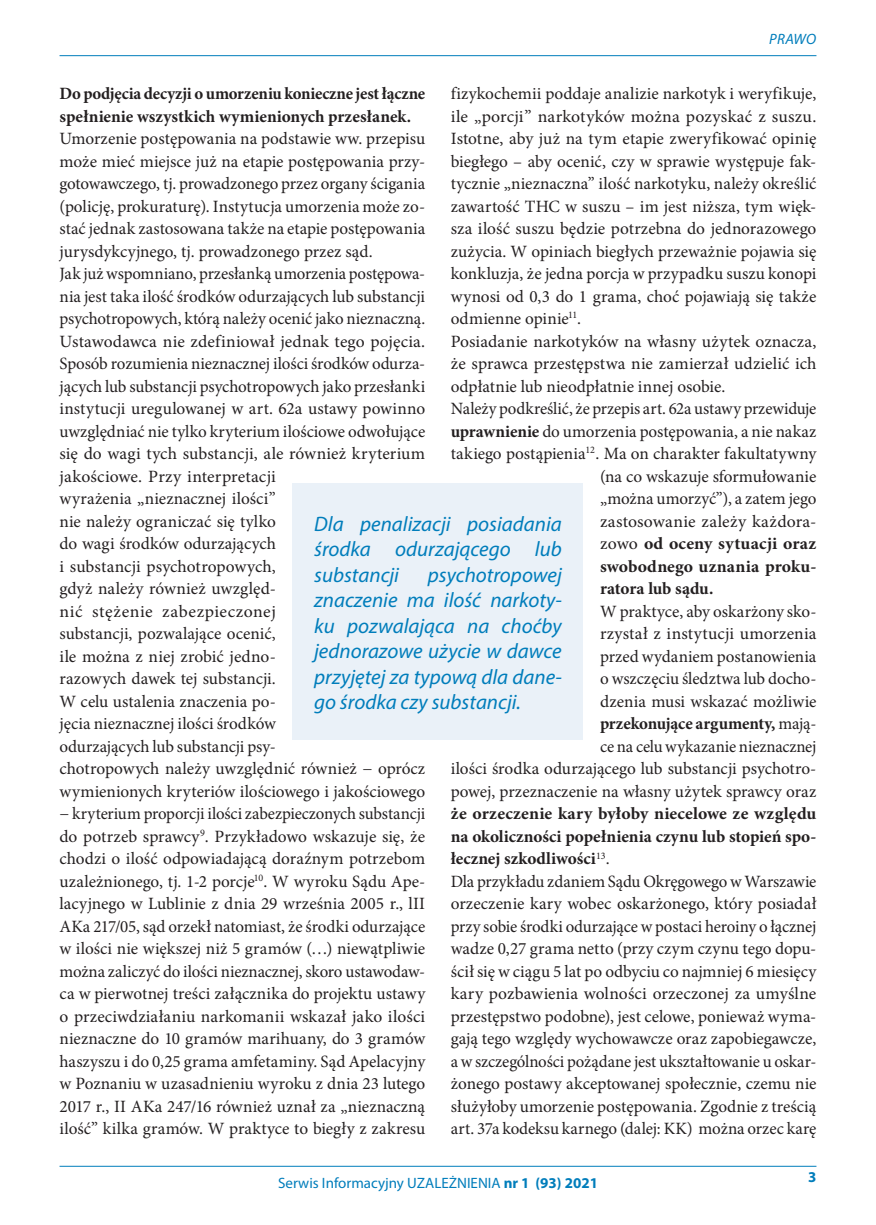
<style>
.page{position:relative;width:876px;height:1225px;background:#fff}
.page>*{position:absolute;margin:0;border:0;box-sizing:border-box;transform-origin:0 0}
.t1{font:italic 21px/25.5px "Myriad Pro";color:#007dbb;text-align:justify}
.t2{font:17.25px/22.5px "Minion Pro";color:#231f20}
.t3{font:700 17.25px/22.5px "Minion Pro";color:#231f20}
.t4{font:15px "Myriad Pro";color:#007dbb}
.t5{font:italic 15px "Myriad Pro";letter-spacing:.02em;color:#007dbb}
.t6{font:700 15px "Myriad Pro";color:#007dbb}
.s1{font-weight:700}
.s2{font-weight:400}
</style>
<div class="page">
<hr style="left:60px;top:55px;width:756px;height:1px;background:#007dbb">
<hr style="left:60px;top:1166px;width:756px;height:1px;background:#007dbb">
<div style="left:293px;top:484px;width:290px;height:256px;background:#eaf1f8"></div>
<p class="t5" style="left:769px;top:30px;width:49px">Prawo</p>
<p class="t2" style="left:451px;top:82px;width:367px">fizykochemii poddaje analizie narkotyk i weryfikuje,</p>
<p class="t2" style="left:451px;top:105px;width:367px">ile „porcji” narkotyków można pozyskać z suszu.</p>
<p class="t2" style="left:451px;top:127px;width:367px">Istotne, aby już na tym etapie zweryfikować opinię</p>
<p class="t2" style="left:451px;top:150px;width:367px">biegłego – aby ocenić, czy w sprawie występuje fak-</p>
<p class="t2" style="left:451px;top:172px;width:367px">tycznie „nieznaczna” ilość narkotyku, należy określić</p>
<p class="t2" style="left:451px;top:195px;width:367px">zawartość THC w suszu – im jest niższa, tym więk-</p>
<p class="t2" style="left:451px;top:217px;width:367px">sza ilość suszu będzie potrzebna do jednorazowego</p>
<p class="t2" style="left:451px;top:240px;width:367px">zużycia. W opiniach biegłych przeważnie pojawia się</p>
<p class="t2" style="left:451px;top:262px;width:367px">konkluzja, że jedna porcja w przypadku suszu konopi</p>
<p class="t2" style="left:451px;top:285px;width:367px">wynosi od 0,3 do 1 grama, choć pojawiają się także</p>
<p class="t2" style="left:451px;top:307px;width:132px">odmienne opinie<sup>11</sup>.</p>
<p class="t2" style="left:451px;top:330px;width:367px">Posiadanie narkotyków na własny użytek oznacza,</p>
<p class="t2" style="left:451px;top:352px;width:367px">że sprawca przestępstwa nie zamierzał udzielić ich</p>
<p class="t2" style="left:451px;top:375px;width:276px">odpłatnie lub nieodpłatnie innej osobie.</p>
<p class="t2" style="left:451px;top:397px;width:367px">Należy podkreślić, że przepis art. 62a ustawy przewiduje</p>
<p class="t2" style="left:451px;top:420px;width:367px"><span class="s1">uprawnienie</span> do umorzenia postępowania, a nie nakaz</p>
<p class="t2" style="left:451px;top:442px;width:367px">takiego postąpienia<sup>12</sup>. Ma on charakter fakultatywny</p>
<p class="t2" style="left:600px;top:465px;width:218px">(na co wskazuje sformułowanie</p>
<p class="t2" style="left:600px;top:487px;width:218px">„można umorzyć”), a zatem jego</p>
<p class="t2" style="left:600px;top:510px;width:218px">zastosowanie zależy każdora-</p>
<p class="t3" style="left:600px;top:532px;width:218px"><span class="s2">zowo</span> od oceny sytuacji oraz</p>
<p class="t3" style="left:600px;top:555px;width:218px">swobodnego uznania proku-</p>
<p class="t3" style="left:600px;top:577px;width:115px">ratora lub sądu.</p>
<p class="t2" style="left:451px;top:600px;width:367px;text-align:right">W praktyce, aby oskarżony sko-<br>rzystał z instytucji umorzenia<br>przed wydaniem postanowienia<br>o wszczęciu śledztwa lub docho-<br>dzenia musi wskazać możliwie<br><span class="s1">przekonujące argumenty,</span> mają-<br>ce na celu wykazanie nieznacznej<br>ilości środka odurzającego lub substancji psychotro&shy;powej, przeznaczenie na własny użytek sprawcy oraz</p>
<p class="t2" style="left:451px;top:802px;width:367px"><span class="s1">że orzeczenie kary byłoby niecelowe ze względu na okoliczności popełnienia czynu lub stopień spo&shy;łecznej szkodliwości</span><sup>13</sup>.<br>Dla przykładu zdaniem Sądu Okręgowego w Warszawie orzeczenie kary wobec oskarżonego, który posiadał przy sobie środki odurzające w postaci heroiny o łącznej wadze 0,27 grama netto (przy czym czynu tego dopu&shy;ścił się w ciągu 5 lat po odbyciu co najmniej 6 miesięcy kary pozbawienia wolności orzeczonej za umyślne przestępstwo podobne), jest celowe, ponieważ wyma&shy;gają tego względy wychowawcze oraz zapobiegawcze, a w szczególności pożądane jest ukształtowanie u oskar&shy;żonego postawy akceptowanej społecznie, czemu nie służyłoby umorzenie postępowania. Zgodnie z treścią art. 37a kodeksu karnego (dalej: KK) można orzec karę</p>
<p class="t3" style="left:60px;top:82px;width:367px">Do podjęcia decyzji o umorzeniu konieczne jest łączne spełnienie wszystkich wymienionych przesłanek.</p>
<p class="t2" style="left:60px;top:127px;width:367px">Umorzenie postępowania na podstawie ww. przepisu może mieć miejsce już na etapie postępowania przy&shy;gotowawczego, tj. prowadzonego przez organy ścigania (policję, prokuraturę). Instytucja umorzenia może zo&shy;stać jednak zastosowana także na etapie postępowania jurysdykcyjnego, tj. prowadzonego przez sąd.<br>Jak już wspomniano, przesłanką umorzenia postępowa&shy;nia jest taka ilość środków odurzających lub substancji psychotropowych, którą należy ocenić jako nieznaczną.<br>Ustawodawca nie zdefiniował jednak tego pojęcia.<br>Sposób rozumienia nieznacznej ilości środków odurza&shy;jących lub substancji psychotropowych jako przesłanki instytucji uregulowanej w art. 62a ustawy powinno uwzględniać nie tylko kryterium ilościowe odwołujące się do wagi tych substancji, ale również kryterium jakościowe. Przy interpretacji<br>wyrażenia „nieznacznej ilości”<br>nie należy ograniczać się tylko<br>do wagi środków odurzających<br>i substancji psychotropowych,<br>gdyż należy również uwzględ-<br>nić stężenie zabezpieczonej<br>substancji, pozwalające ocenić,<br>ile można z niej zrobić jedno-<br>razowych dawek tej substancji.<br>W celu ustalenia znaczenia po-<br>jęcia nieznacznej ilości środków<br>odurzających lub substancji psy-<br>chotropowych należy uwzględnić również − oprócz wymienionych kryteriów ilościowego i jakościowego − kryterium proporcji ilości zabezpieczonych substancji do potrzeb sprawcy<sup>9</sup>. Przykładowo wskazuje się, że chodzi o ilość odpowiadającą doraźnym potrzebom uzależnionego, tj. 1-2 porcje<sup>10</sup>. W wyroku Sądu Ape&shy;lacyjnego w Lublinie z dnia 29 września 2005 r., lII AKa 217/05, sąd orzekł natomiast, że środki odurzające w ilości nie większej niż 5 gramów (…) niewątpliwie można zaliczyć do ilości nieznacznej, skoro ustawodaw&shy;ca w pierwotnej treści załącznika do projektu ustawy o przeciwdziałaniu narkomanii wskazał jako ilości nieznaczne do 10 gramów marihuany, do 3 gramów haszyszu i do 0,25 grama amfetaminy. Sąd Apelacyjny w Poznaniu w uzasadnieniu wyroku z dnia 23 lutego 2017 r., II AKa 247/16 również uznał za „nieznaczną ilość” kilka gramów. W praktyce to biegły z zakresu</p>
<p class="t1" style="left:314px;top:510px;width:249px">Dla penalizacji posiadania środka odurzającego lub substancji</p>
<p class="t1" style="left:314px;top:561px;width:252px;text-align:left;text-indent:114px">psychotropowej znaczenie ma ilość narkoty&shy;ku pozwalająca na choćby jednorazowe użycie w dawce przyjętej za typową dla dane&shy;go środka czy substancji.</p>
<p class="t4" style="left:278px;top:1173px;width:321px">Serwis Informacyjny UZALEŻNIENIA <span class="s1">nr 1 (93) 2021</span></p>
<p class="t6" style="left:808px;top:1167px;width:10px">3</p>
</div>
